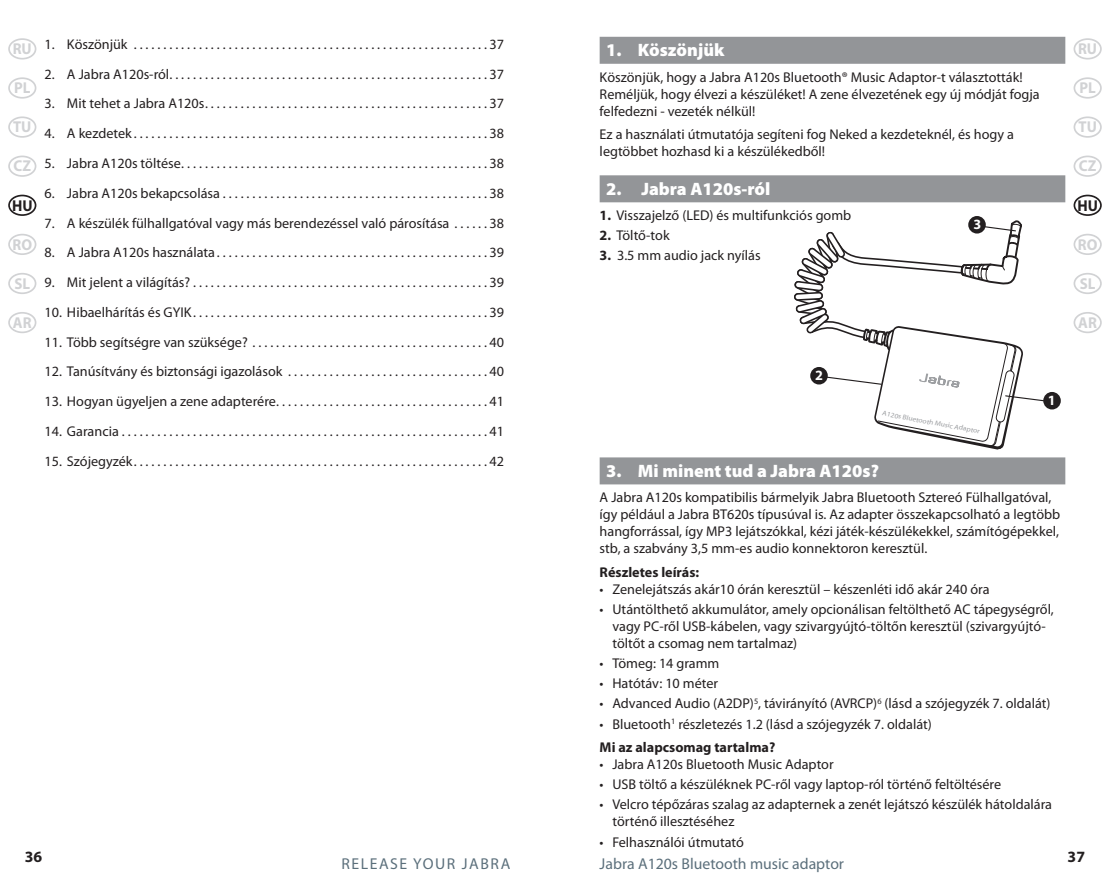
<style>
.page{position:relative;width:1110px;height:893px;background:#fff}
.page>*{position:absolute;margin:0;border:0;box-sizing:border-box;transform-origin:0 0}
.t1{font:900 18px "Myriad Pro";color:#fff}
.t2{font:15.75px "Myriad Pro";color:#5b6f7b}
.t3{font:700 15.75px "Myriad Pro";color:#d1d2d4;scale:.95 1}
.t4{font:15.75px "Myriad Pro";letter-spacing:.1em;color:#5b6f7b}
.t5{font:700 15.75px "Myriad Pro";color:#231f20}
.t6{font:700 15.75px "Myriad Pro";color:#231f20;scale:.95 1}
.t7{font:14.17px/17.1px "Myriad Pro";color:#231f20}
.t8{font:700 14.17px "Myriad Pro";color:#231f20}
.t9{font:700 14.17px "Myriad Pro";color:#fff}
.t10{font:6.98px "Myriad";color:#9d9fa2;scale:1.08 1}
.s1{font-weight:700}
</style>
<div class="page">
<div style="left:8px;top:38px;width:28px;height:22px;border:2px solid #d1d2d4;border-radius:50%"></div>
<div style="left:8px;top:77px;width:28px;height:22px;border:2px solid #d1d2d4;border-radius:50%"></div>
<div style="left:8px;top:116px;width:28px;height:22px;border:2px solid #d1d2d4;border-radius:50%"></div>
<div style="left:8px;top:156px;width:28px;height:21px;border:2px solid #d1d2d4;border-radius:50%"></div>
<div style="left:8px;top:195px;width:28px;height:21px;border:2px solid #231f20;border-radius:50%"></div>
<div style="left:8px;top:234px;width:28px;height:21px;border:2px solid #d1d2d4;border-radius:50%"></div>
<div style="left:8px;top:273px;width:28px;height:21px;border:2px solid #d1d2d4;border-radius:50%"></div>
<div style="left:8px;top:312px;width:28px;height:21px;border:2px solid #d1d2d4;border-radius:50%"></div>
<div style="left:1073px;top:38px;width:29px;height:22px;border:2px solid #d1d2d4;border-radius:50%"></div>
<div style="left:1073px;top:77px;width:29px;height:22px;border:2px solid #d1d2d4;border-radius:50%"></div>
<div style="left:1073px;top:116px;width:29px;height:22px;border:2px solid #d1d2d4;border-radius:50%"></div>
<div style="left:1073px;top:156px;width:29px;height:21px;border:2px solid #d1d2d4;border-radius:50%"></div>
<div style="left:1073px;top:195px;width:29px;height:21px;border:2px solid #231f20;border-radius:50%"></div>
<div style="left:1073px;top:234px;width:29px;height:21px;border:2px solid #d1d2d4;border-radius:50%"></div>
<div style="left:1073px;top:273px;width:29px;height:21px;border:2px solid #d1d2d4;border-radius:50%"></div>
<div style="left:1073px;top:312px;width:29px;height:21px;border:2px solid #d1d2d4;border-radius:50%"></div>
<div style="left:600px;top:37px;width:465px;height:27px;background:#939598"></div>
<div style="left:600px;top:175px;width:465px;height:27px;background:#939598"></div>
<div style="left:600px;top:457px;width:465px;height:27px;background:#939598"></div>
<svg style="left:776px;top:202px;width:277px;height:256px"></svg>
<div style="left:1043px;top:392px;width:18px;height:17px;background:#231f20;border-radius:50%"></div>
<p class="t3" style="left:13px;top:40px;width:22px">RU</p>
<p class="t3" style="left:14px;top:79px;width:19px">PL</p>
<p class="t3" style="left:13px;top:118px;width:21px">TU</p>
<p class="t3" style="left:14px;top:157px;width:20px">CZ</p>
<p class="t6" style="left:12px;top:196px;width:23px">HU</p>
<p class="t3" style="left:13px;top:235px;width:22px">RO</p>
<p class="t3" style="left:14px;top:275px;width:18px">SL</p>
<p class="t3" style="left:13px;top:314px;width:21px">AR</p>
<p class="t7" style="left:45px;top:36px;width:461px">1. Köszönjük . . . . . . . . . . . . . . . . . . . . . . . . . . . . . . . . . . . . . . . . . . . . . . . . . . . . . . . . . . . . 37</p>
<p class="t7" style="left:45px;top:66px;width:461px">2. A Jabra A120s-ról . . . . . . . . . . . . . . . . . . . . . . . . . . . . . . . . . . . . . . . . . . . . . . . . . . . . . . 37</p>
<p class="t7" style="left:45px;top:95px;width:461px">3. Mit tehet a Jabra A120s . . . . . . . . . . . . . . . . . . . . . . . . . . . . . . . . . . . . . . . . . . . . . . . . 37</p>
<p class="t7" style="left:45px;top:125px;width:461px">4. A kezdetek . . . . . . . . . . . . . . . . . . . . . . . . . . . . . . . . . . . . . . . . . . . . . . . . . . . . . . . . . . . . 38</p>
<p class="t7" style="left:45px;top:155px;width:461px">5. Jabra A120s töltése . . . . . . . . . . . . . . . . . . . . . . . . . . . . . . . . . . . . . . . . . . . . . . . . . . . . 38</p>
<p class="t7" style="left:45px;top:185px;width:461px">6. Jabra A120s bekapcsolása . . . . . . . . . . . . . . . . . . . . . . . . . . . . . . . . . . . . . . . . . . . . . 38</p>
<p class="t7" style="left:45px;top:214px;width:461px">7. A készülék fülhallgatóval vagy más berendezéssel való párosítása . . . . . . 38</p>
<p class="t7" style="left:45px;top:244px;width:461px">8. A Jabra A120s használata . . . . . . . . . . . . . . . . . . . . . . . . . . . . . . . . . . . . . . . . . . . . . . 39</p>
<p class="t7" style="left:45px;top:274px;width:461px">9. Mit jelent a világítás? . . . . . . . . . . . . . . . . . . . . . . . . . . . . . . . . . . . . . . . . . . . . . . . . . . 39</p>
<p class="t7" style="left:45px;top:304px;width:461px">10. Hibaelhárítás és GYIK . . . . . . . . . . . . . . . . . . . . . . . . . . . . . . . . . . . . . . . . . . . . . . . . . . 39</p>
<p class="t7" style="left:45px;top:334px;width:461px">11. Több segítségre van szüksége? . . . . . . . . . . . . . . . . . . . . . . . . . . . . . . . . . . . . . . . . 40</p>
<p class="t7" style="left:45px;top:363px;width:461px">12. Tanúsítvány és biztonsági igazolások . . . . . . . . . . . . . . . . . . . . . . . . . . . . . . . . . . 40</p>
<p class="t7" style="left:45px;top:393px;width:461px">13. Hogyan ügyeljen a zene adapterére . . . . . . . . . . . . . . . . . . . . . . . . . . . . . . . . . . . . 41</p>
<p class="t7" style="left:45px;top:423px;width:461px">14. Garancia . . . . . . . . . . . . . . . . . . . . . . . . . . . . . . . . . . . . . . . . . . . . . . . . . . . . . . . . . . . . . . 41</p>
<p class="t7" style="left:45px;top:453px;width:461px">15. Szójegyzék . . . . . . . . . . . . . . . . . . . . . . . . . . . . . . . . . . . . . . . . . . . . . . . . . . . . . . . . . . . . 42</p>
<p class="t5" style="left:25px;top:848px;width:19px">36</p>
<p class="t4" style="left:341px;top:855px;width:170px">RELEASE YOUR JABRA</p>
<p class="t1" style="left:606px;top:40px;width:120px">1. Köszönjük</p>
<p class="t7" style="left:600px;top:69px;width:441px">Köszönjük, hogy a Jabra A120s Bluetooth® Music Adaptor-t választották!<br>Reméljük, hogy élvezi a készüléket! A zene élvezetének egy új módját fogja felfedezni - vezeték nélkül!</p>
<p class="t7" style="left:600px;top:126px;width:416px">Ez a használati útmutatója segíteni fog Neked a kezdeteknél, és hogy a legtöbbet hozhasd ki a készülékedből!</p>
<p class="t1" style="left:606px;top:179px;width:166px">2. Jabra A120s-ról</p>
<p class="t7" style="left:600px;top:207px;width:253px"><span class="s1">1.</span> Visszajelző (LED) és multifunkciós gomb</p>
<p class="t7" style="left:600px;top:227px;width:71px"><span class="s1">2.</span> Töltő-tok</p>
<p class="t7" style="left:600px;top:247px;width:163px"><span class="s1">3.</span> 3.5 mm audio jack nyílás</p>
<p class="t9" style="left:973px;top:216px;width:9px">3</p>
<p class="t3" style="left:1078px;top:40px;width:22px">RU</p>
<p class="t3" style="left:1079px;top:79px;width:19px">PL</p>
<p class="t3" style="left:1078px;top:118px;width:21px">TU</p>
<p class="t3" style="left:1079px;top:157px;width:20px">CZ</p>
<p class="t6" style="left:1077px;top:196px;width:23px">HU</p>
<p class="t3" style="left:1078px;top:235px;width:22px">RO</p>
<p class="t3" style="left:1080px;top:275px;width:18px">SL</p>
<p class="t3" style="left:1078px;top:314px;width:21px">AR</p>
<p class="t9" style="left:815px;top:367px;width:9px">2</p>
<p class="t10" style="left:883px;top:410px;width:93px;rotate:10deg">A120s Bluetooth Music Adaptor</p>
<p class="t9" style="left:1048px;top:392px;width:9px">1</p>
<p class="t1" style="left:606px;top:461px;width:274px">3. Mi minent tud a Jabra A120s?</p>
<p class="t7" style="left:600px;top:489px;width:462px">A Jabra A120s kompatibilis bármelyik Jabra Bluetooth Sztereó Fülhallgatóval, így például a Jabra BT620s típusúval is. Az adapter összekapcsolható a legtöbb hangforrással, így MP3 lejátszókkal, kézi játék-készülékekkel, számítógépekkel, stb, a szabvány 3,5 mm-es audio konnektoron keresztül.</p>
<p class="t8" style="left:600px;top:564px;width:101px">Részletes leírás:</p>
<p class="t7" style="left:600px;top:581px;width:391px">• Zenelejátszás akár10 órán keresztül – készenléti idő akár 240 óra</p>
<p class="t7" style="left:612px;top:601px;width:443px;text-indent:-13px">• Utántölthető akkumulátor, amely opcionálisan feltölthető AC tápegységről, vagy PC-ről USB-kábelen, vagy szivargyújtó-töltőn keresztül (szivargyújtó&shy;töltőt a csomag nem tartalmaz)</p>
<p class="t7" style="left:600px;top:655px;width:121px">• Tömeg: 14 gramm</p>
<p class="t7" style="left:600px;top:675px;width:120px">• Hatótáv: 10 méter</p>
<p class="t7" style="left:600px;top:695px;width:452px">• Advanced Audio (A2DP)<sup>5</sup>, távirányító (AVRCP)<sup>6</sup> (lásd a szójegyzék 7. oldalát)</p>
<p class="t7" style="left:600px;top:712px;width:334px;line-height:23.4px">• Bluetooth<sup>1</sup> részletezés 1.2 (lásd a szójegyzék 7. oldalát)<br><span class="s1">Mi az alapcsomag tartalma?</span></p>
<p class="t7" style="left:600px;top:756px;width:236px">• Jabra A120s Bluetooth Music Adaptor</p>
<p class="t7" style="left:600px;top:776px;width:403px">• USB töltő a készüléknek PC-ről vagy laptop-ról történő feltöltésére</p>
<p class="t7" style="left:612px;top:796px;width:441px;text-indent:-13px">• Velcro tépőzáras szalag az adapternek a zenét lejátszó készülék hátoldalára történő illesztéséhez</p>
<p class="t7" style="left:600px;top:834px;width:146px">• Felhasználói útmutató</p>
<p class="t2" style="left:600px;top:855px;width:246px">Jabra A120s Bluetooth music adaptor</p>
<p class="t5" style="left:1067px;top:848px;width:19px">37</p>
</div>
